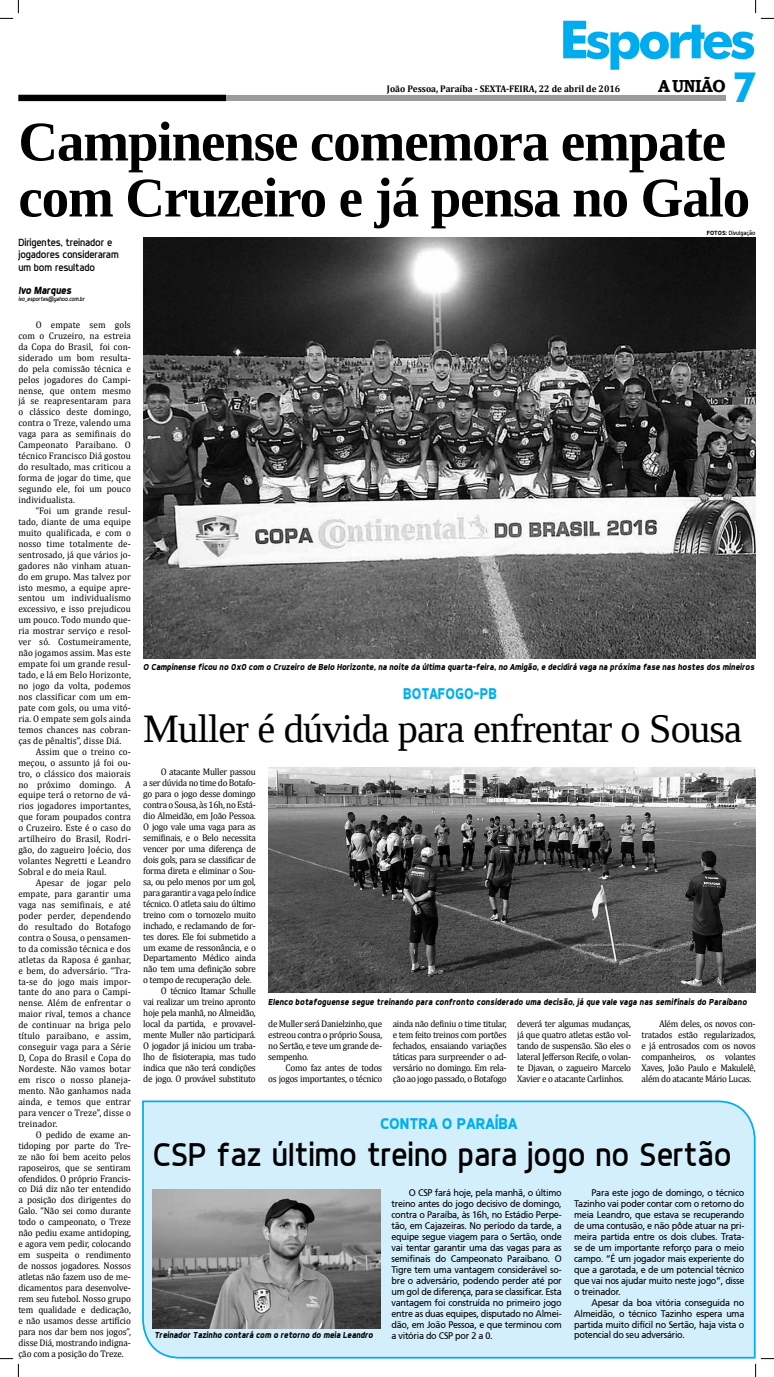
<style>
.page{position:relative;width:774px;height:1377px;background:#fff}
.page>*{position:absolute;margin:0;border:0;box-sizing:border-box;transform-origin:0 0}
.t1{font:700 56px/56px "Liberation Serif";letter-spacing:-.02em;color:#000}
.t2{font:700 52.5px "Futura BT";letter-spacing:-.07em;color:#00aced}
.t3{font:700 42px "Futura BT";color:#00aced;scale:.9 1}
.t4{font:40.25px "Liberation Serif";letter-spacing:-.02em;color:#000}
.t5{font:33.25px "Dyno";color:#000}
.t6{font:700 17.41px "Bookman Old Style";letter-spacing:-.04em;color:#000;scale:.95 1}
.t7{font:700 15.75px "Dyno";color:#00aeef}
.t8{font:700 15.75px "Dyno";color:#00aeef;scale:.9 1}
.t9{font:10.5px/12.6px "Dyno";letter-spacing:-.01em;color:#000}
.t10{font:italic 700 10.5px "Dyno";letter-spacing:-.01em;color:#000;scale:.95 1}
.t11{font:9.62px/10.9px "Cambria";letter-spacing:-.03em;color:#000;text-align:justify;scale:.95 1}
.t12{font:9.62px/10.9px "Frutiger";letter-spacing:-.03em;color:#000;text-align:justify;scale:.94 1}
.t13{font:700 9.62px "Cambria";color:#000;scale:.95 1}
.t14{font:italic 700 8.75px "Dyno";color:#000;scale:.95 1}
.t15{font:italic 6.12px "Dyno";letter-spacing:-.01em;color:#000;scale:.95 1}
.t16{font:6.12px "Dyno";color:#000}
.s1{font-weight:700}
</style>
<div class="page">
<div style="left:19px;top:95px;width:206px;height:6px;background:#000"></div>
<div style="left:226px;top:95px;width:500px;height:6px;background:#999b9e"></div>
<div style="left:142px;top:1100px;width:613px;height:258px;background:#d4effc"></div>
<img style="left:268px;top:767px;width:487px;height:225px">
<img style="left:143px;top:237px;width:612px;height:421px">
<img style="left:153px;top:1189px;width:228px;height:138px">
<svg style="left:0;top:0;width:19px;height:19px"></svg>
<svg style="left:0;top:1358px;width:19px;height:18px"></svg>
<svg style="left:755px;top:0;width:18px;height:19px"></svg>
<svg style="left:754px;top:1357px;width:19px;height:19px"></svg>
<h2 class="t2" style="left:559px;top:8px;width:198px">Esportes</h2>
<h3 class="t3" style="left:732px;top:61px;width:28px">7</h3>
<h1 class="t1" style="left:18px;top:113px;width:733px">Campinense comemora empate com Cruzeiro e já pensa no Galo</h1>
<p class="t9" style="left:18px;top:236px;width:102px">Dirigentes, treinador e jogadores consideraram um bom resultado</p>
<p class="t13" style="left:387px;top:81px;width:247px">João Pessoa, Paraíba - SEXTA-FEIRA, 22 de abril de 2016</p>
<h3 class="t6" style="left:658px;top:73px;width:72px">AUNIÃO</h3>
<p class="t16" style="left:706px;top:229px;width:50px"><span class="s1">FOTOS:</span> Divulgação</p>
<p class="t10" style="left:18px;top:284px;width:57px">Ivo Marques</p>
<p class="t15" style="left:18px;top:295px;width:71px">ivo_esportes@yahoo.com.br</p>
<p class="t11" style="left:18px;top:319px;width:120px;text-indent:17px">O empate sem gols com o Cruzeiro, na estreia da Copa do Brasil, foi con&shy;siderado um bom resulta&shy;do pela comissão técnica e pelos jogadores do Campi&shy;nense, que ontem mesmo já se reapresentaram para o clássico deste domingo, contra o Treze, valendo uma vaga para as semifinais do Campeonato Paraibano. O técnico Francisco Diá gostou do resultado, mas criticou a forma de jogar do time, que segundo ele, foi um pouco individualista.</p>
<p class="t11" style="left:18px;top:505px;width:120px;text-indent:17px">“Foi um grande resul&shy;tado, diante de uma equipe muito qualificada, e com o nosso time totalmente de&shy;sentrosado, já que vários jo&shy;gadores não vinham atuan&shy;do em grupo. Mas talvez por isto mesmo, a equipe apre&shy;sentou um individualismo excessivo, e isso prejudicou um pouco. Todo mundo que&shy;ria mostrar serviço e resol&shy;ver só. Costumeiramente, não jogamos assim. Mas este empate foi um grande resul&shy;tado, e lá em Belo Horizonte, no jogo da volta, podemos nos classificar com um em&shy;pate com gols, ou uma vitó&shy;ria. O empate sem gols ainda temos chances nas cobran&shy;ças de pênaltis”, disse Diá.</p>
<p class="t11" style="left:18px;top:745px;width:120px;text-indent:17px">Assim que o treino co&shy;meçou, o assunto já foi ou&shy;tro, o clássico dos maiorais no próximo domingo. A equipe terá o retorno de vá&shy;rios jogadores importantes, que foram poupados contra o Cruzeiro. Este é o caso do artilheiro do Brasil, Rodri&shy;gão, do zagueiro Joécio, dos volantes Negretti e Leandro Sobral e do meia Raul.</p>
<p class="t11" style="left:18px;top:877px;width:120px;text-indent:17px">Apesar de jogar pelo empate, para garantir uma vaga nas semifinais, e até poder perder, dependendo do resultado do Botafogo contra o Sousa, o pensamen&shy;to da comissão técnica e dos atletas da Raposa é ganhar, e bem, do adversário. “Tra&shy;ta-se do jogo mais impor&shy;tante do ano para o Campi&shy;nense. Além de enfrentar o maior rival, temos a chance de continuar na briga pelo título paraibano, e assim, conseguir vaga para a Série D, Copa do Brasil e Copa do Nordeste. Não vamos botar em risco o nosso planeja&shy;mento. Não ganhamos nada ainda, e temos que entrar para vencer o Treze”, disse o treinador.</p>
<p class="t11" style="left:18px;top:1128px;width:120px;text-indent:17px">O pedido de exame an&shy;tidoping por parte do Tre&shy;ze não foi bem aceito pelos raposeiros, que se sentiram ofendidos. O próprio Francis&shy;co Diá diz não ter entendido a posição dos dirigentes do Galo. “Não sei como durante todo o campeonato, o Treze não pediu exame antidoping, e agora vem pedir, colocando em suspeita o rendimento de nossos jogadores. Nossos atletas não fazem uso de me&shy;dicamentos para desenvolve&shy;rem seu futebol. Nosso grupo tem qualidade e dedicação, e não usamos desse artifício para nos dar bem nos jogos”, disse Diá, mostrando indigna&shy;ção com a posição do Treze.</p>
<p class="t14" style="left:143px;top:661px;width:644px">O Campinense ficou no 0x0 com o Cruzeiro de Belo Horizonte, na noite da última quarta-feira, no Amigão, e decidirá vaga na próxima fase nas hostes dos mineiros</p>
<h3 class="t8" style="left:403px;top:684px;width:106px">BOTAFOGO-PB</h3>
<h3 class="t4" style="left:143px;top:702px;width:600px">Muller é dúvida para enfrentar o Sousa</h3>
<p class="t11" style="left:161px;top:766px;width:102px">O atacante Muller passou</p>
<p class="t11" style="left:143px;top:777px;width:120px">a ser dúvida no time do Botafo-</p>
<p class="t11" style="left:143px;top:788px;width:120px">go para o jogo desse domingo</p>
<p class="t11" style="left:143px;top:799px;width:120px">contra o Sousa, às 16h, no Está-</p>
<p class="t11" style="left:143px;top:810px;width:120px">dio Almeidão, em João Pessoa.</p>
<p class="t11" style="left:143px;top:821px;width:120px">O jogo vale uma vaga para as</p>
<p class="t11" style="left:143px;top:832px;width:120px">semifinais, e o Belo necessita</p>
<p class="t11" style="left:143px;top:843px;width:120px">vencer por uma diferença de</p>
<p class="t11" style="left:143px;top:854px;width:120px">dois gols, para se classificar de</p>
<p class="t11" style="left:143px;top:865px;width:120px">forma direta e eliminar o Sou-</p>
<p class="t11" style="left:143px;top:876px;width:120px">sa, ou pelo menos por um gol,</p>
<p class="t11" style="left:143px;top:886px;width:120px">para garantir a vaga pelo índice</p>
<p class="t11" style="left:143px;top:897px;width:120px">técnico. O atleta saiu do último</p>
<p class="t11" style="left:143px;top:908px;width:120px">treino com o tornozelo muito</p>
<p class="t11" style="left:143px;top:919px;width:120px">inchado, e reclamando de for-</p>
<p class="t11" style="left:143px;top:930px;width:120px">tes dores. Ele foi submetido a</p>
<p class="t11" style="left:143px;top:941px;width:120px">um exame de ressonância, e o</p>
<p class="t11" style="left:143px;top:952px;width:120px">Departamento Médico ainda</p>
<p class="t11" style="left:143px;top:963px;width:120px">não tem uma definição sobre</p>
<p class="t11" style="left:143px;top:974px;width:116px">o tempo de recuperação dele.</p>
<p class="t11" style="left:161px;top:985px;width:102px">O técnico Itamar Schulle</p>
<p class="t11" style="left:143px;top:996px;width:120px">vai realizar um treino apronto</p>
<p class="t11" style="left:143px;top:1007px;width:120px">hoje pela manhã, no Almeidão,</p>
<p class="t11" style="left:143px;top:1018px;width:120px">local da partida, e provavel-</p>
<p class="t11" style="left:143px;top:1029px;width:120px">mente Muller não participará.</p>
<p class="t11" style="left:143px;top:1040px;width:120px">O jogador já iniciou um traba-</p>
<p class="t11" style="left:143px;top:1051px;width:120px">lho de fisioterapia, mas tudo</p>
<p class="t11" style="left:143px;top:1061px;width:120px">indica que não terá condições</p>
<p class="t11" style="left:143px;top:1072px;width:120px">de jogo. O provável substituto</p>
<p class="t14" style="left:268px;top:996px;width:505px">Elenco botafoguense segue treinando para confronto considerado uma decisão, já que vale vaga nas semifinais do Paraíbano</p>
<p class="t11" style="left:268px;top:1018px;width:121px">de Muller será Danielzinho, que estreou contra o próprio Sousa, no Sertão, e teve um grande de&shy;sempenho.</p>
<p class="t11" style="left:268px;top:1061px;width:121px;text-align:right">Como faz antes de todos<br>os jogos importantes, o técnico</p>
<p class="t11" style="left:392px;top:1018px;width:121px">ainda não definiu o time titular, e tem feito treinos com portões fechados, ensaiando variações táticas para surpreender o ad&shy;versário no domingo. Em rela&shy;ção ao jogo passado, o Botafogo</p>
<p class="t11" style="left:517px;top:1018px;width:121px">deverá ter algumas mudanças, já que quatro atletas estão vol&shy;tando de suspensão. São eles o lateral Jefferson Recife, o volan&shy;te Djavan, o zagueiro Marcelo Xavier e o atacante Carlinhos.</p>
<p class="t11" style="left:641px;top:1018px;width:121px;text-indent:17px">Além deles, os novos con&shy;tratados estão regularizados, e já entrosados com os novos companheiros, os volantes Xaves, João Paulo e Makulelê, além do atacante Mário Lucas.</p>
<h3 class="t7" style="left:380px;top:1113px;width:139px">CONTRA O PARAÍBA</h3>
<h3 class="t5" style="left:153px;top:1135px;width:580px">CSP faz último treino para jogo no Sertão</h3>
<p class="t14" style="left:154px;top:1329px;width:231px">Treinador Tazinho contará com o retorno do meia Leandro</p>
<p class="t12" style="left:391px;top:1187px;width:183px;text-indent:17px">O CSP fará hoje, pela manhã, o último treino antes do jogo decisivo de domingo, contra o Paraíba, às 16h, no Estádio Perpe&shy;tão, em Cajazeiras. No período da tarde, a equipe segue viagem para o Sertão, onde vai tentar garantir uma das vagas para as semifinais do Campeonato Paraibano. O Tigre tem uma vantagem considerável so&shy;bre o adversário, podendo perder até por um gol de diferença, para se classificar. Esta vantagem foi construída no primeiro jogo entre as duas equipes, disputado no Almei&shy;dão, em João Pessoa, e que terminou com a vitória do CSP por 2 a 0.</p>
<p class="t12" style="left:574px;top:1187px;width:183px;text-indent:17px">Para este jogo de domingo, o técnico Tazinho vai poder contar com o retorno do meia Leandro, que estava se recuperando de uma contusão, e não pôde atuar na pri&shy;meira partida entre os dois clubes. Trata&shy;se de um importante reforço para o meio campo. “É um jogador mais experiente do que a garotada, e de um potencial técnico que vai nos ajudar muito neste jogo”, disse o treinador.</p>
<p class="t12" style="left:574px;top:1296px;width:183px;text-indent:17px">Apesar da boa vitória conseguida no Almeidão, o técnico Tazinho espera uma partida muito difícil no Sertão, haja vista o potencial do seu adversário.</p>
</div>
